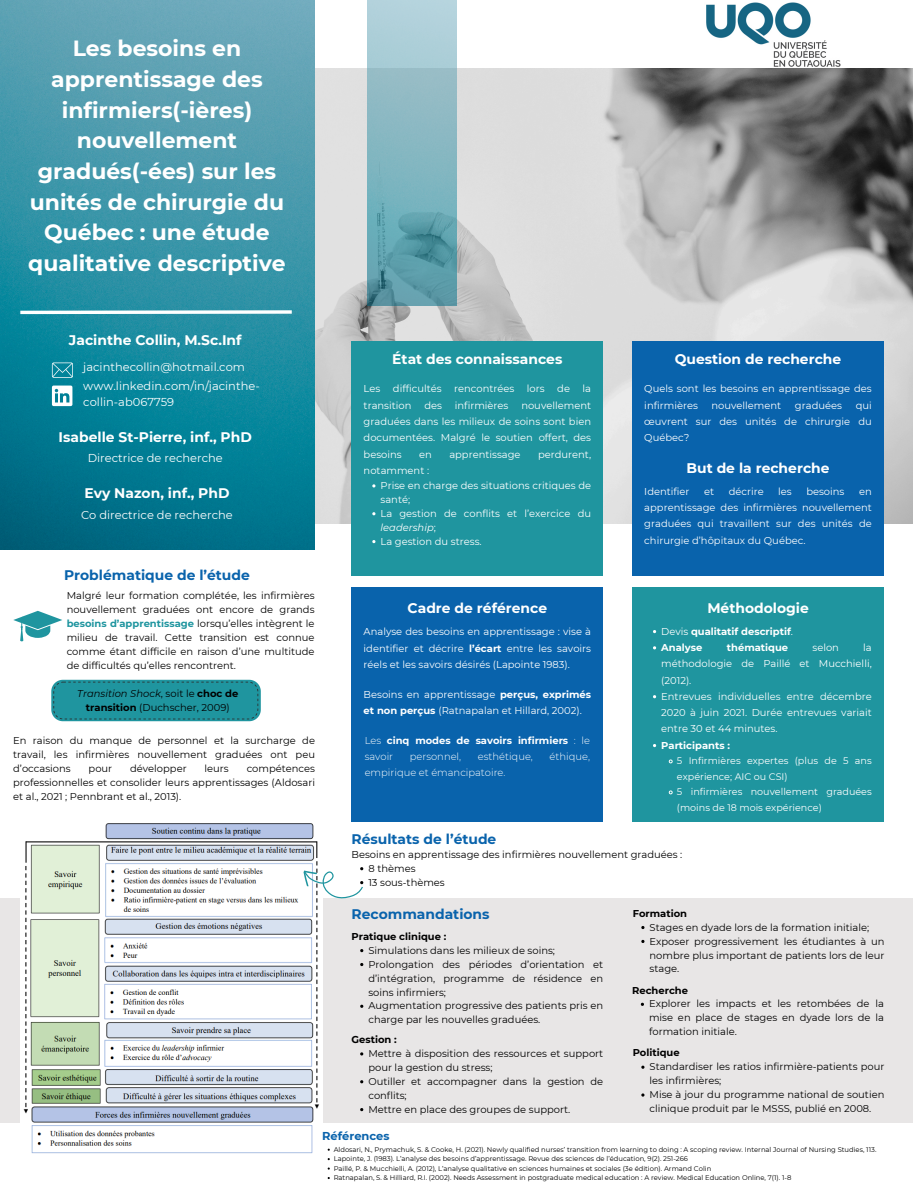
<style>
.page{position:relative;width:913px;height:1191px;background:#fff}
.page>*{position:absolute;margin:0;border:0;box-sizing:border-box;transform-origin:0 0}
.t1{font:700 21.95px/30.7px "Montserrat";color:#fff;text-align:center}
.t2{font:700 13.89px "Montserrat";color:#fff}
.t3{font:700 13.89px "Montserrat";color:#0963ac}
.t4{font:11.45px/16px "Montserrat";color:#fff}
.t5{font:700 11.45px "Montserrat";color:#0963ac}
.t6{font:9.94px/13.9px "Montserrat";color:#000;text-align:justify}
.t7{font:9.94px/16.3px "Montserrat";color:#fff;text-align:justify}
.t8{font:700 9.94px/15.7px "Montserrat";color:#fff}
.t9{font:300 9.94px "Montserrat";color:#fff}
.t10{font:700 9.94px "Montserrat";color:#000}
.t11{font:9.59px/15.5px "Montserrat";color:#fff}
.t12{font:6.79px "Montserrat";color:#000}
.s1{font-style:italic}
.s2{font-weight:700;color:#1f959f}
.s3{font-weight:700}
.s4{font-weight:300}
.s5{font-weight:400}
</style>
<div class="page">
<img style="left:314px;top:69px;width:599px;height:454px">
<img style="left:0;top:0;width:314px;height:550px">
<img style="left:367px;top:0;width:89px;height:306px">
<div style="left:351px;top:341px;width:252px;height:234px;background:#1f959f"></div>
<div style="left:632px;top:341px;width:252px;height:234px;background:#0963ac"></div>
<div style="left:0;top:898px;width:913px;height:224px;background:#e8e6e6"></div>
<svg style="left:17px;top:308px;width:278px;height:8px"></svg>
<svg style="left:52px;top:362px;width:21px;height:16px"></svg>
<svg style="left:52px;top:385px;width:20px;height:21px"></svg>
<img style="left:706px;top:2px;width:135px;height:65px">
<div style="left:351px;top:587px;width:252px;height:234px;background:#0963ac"></div>
<div style="left:632px;top:587px;width:252px;height:234px;background:#1f959f"></div>
<svg style="left:13px;top:611px;width:49px;height:30px"></svg>
<svg style="left:51px;top:679px;width:210px;height:42px;background:#26969f"></svg>
<img style="left:20px;top:823px;width:302px;height:331px">
<svg style="left:298px;top:855px;width:65px;height:52px"></svg>
<p class="t1" style="left:28px;top:33px;width:259px">Les besoins en apprentissage des infirmiers(-ières) nouvellement gradués(-ées) sur les unités de chirurgie du<br>Québec : une étude qualitative descriptive</p>
<h5 class="t2" style="left:69px;top:331px;width:174px">Jacinthe Collin, M.Sc.Inf</h5>
<h5 class="t4" style="left:83px;top:359px;width:163px">jacinthecollin@hotmail.com</h5>
<h3 class="t4" style="left:83px;top:378px;width:178px">www.linkedin.com/in/jacinthe&shy;collin-ab067759</h3>
<h5 class="t2" style="left:59px;top:428px;width:195px">Isabelle St-Pierre, inf., PhD</h5>
<h5 class="t4" style="left:88px;top:450px;width:137px">Directrice de recherche</h5>
<h3 class="t2" style="left:84px;top:484px;width:147px">Evy Nazon, inf., PhD</h3>
<p class="t4" style="left:81px;top:506px;width:153px">Co directrice de recherche</p>
<p class="t2" style="left:392px;top:350px;width:172px">État des connaissances</p>
<h3 class="t7" style="left:364px;top:381px;width:18px">Les</h3>
<h3 class="t7" style="left:393px;top:381px;width:50px">difficultés</h3>
<h3 class="t7" style="left:454px;top:381px;width:62px">rencontrées</h3>
<h3 class="t7" style="left:527px;top:381px;width:19px">lors</h3>
<h3 class="t7" style="left:557px;top:381px;width:14px">de</h3>
<h3 class="t7" style="left:582px;top:381px;width:10px">la</h3>
<h3 class="t7" style="left:364px;top:397px;width:49px">transition</h3>
<h3 class="t7" style="left:424px;top:397px;width:19px">des</h3>
<h3 class="t7" style="left:455px;top:397px;width:55px">infirmières</h3>
<h3 class="t7" style="left:364px;top:397px;width:229px;text-indent:158px">nouvellement graduées dans les milieux de soins sont bien documentées. Malgré le soutien offert, des besoins</h3>
<h3 class="t7" style="left:419px;top:446px;width:14px">en</h3>
<h3 class="t7" style="left:449px;top:446px;width:73px">apprentissage</h3>
<h3 class="t7" style="left:538px;top:446px;width:55px">perdurent,</h3>
<h3 class="t7" style="left:364px;top:462px;width:67px">notamment :</h3>
<p class="t7" style="left:380px;top:478px;width:212px;line-height:13.9px">Prise en charge des situations critiques de santé;</p>
<h3 class="t7" style="left:380px;top:506px;width:212px;line-height:13.9px">La gestion de conflits et l’exercice du <span class="s1">leadership</span>;</h3>
<p class="t7" style="left:380px;top:533px;width:103px">La gestion du stress.</p>
<h3 class="t2" style="left:675px;top:350px;width:168px">Question de recherche</h3>
<p class="t7" style="left:644px;top:381px;width:229px">Quels sont les besoins en apprentissage des infirmières</p>
<p class="t7" style="left:644px;top:397px;width:229px;text-indent:211px">qui œuvrent sur des unités de chirurgie du Québec?</p>
<p class="t7" style="left:711px;top:397px;width:71px">nouvellement</p>
<p class="t7" style="left:795px;top:397px;width:48px">graduées</p>
<h3 class="t2" style="left:686px;top:459px;width:144px">But de la recherche</h3>
<h3 class="t7" style="left:644px;top:483px;width:47px">Identifier</h3>
<h3 class="t7" style="left:704px;top:483px;width:12px">et</h3>
<h3 class="t7" style="left:728px;top:483px;width:37px">décrire</h3>
<h3 class="t7" style="left:778px;top:483px;width:15px">les</h3>
<h3 class="t7" style="left:806px;top:483px;width:40px">besoins</h3>
<h3 class="t7" style="left:644px;top:483px;width:229px;text-indent:215px">en apprentissage des infirmières nouvellement graduées qui travaillent sur des unités de chirurgie d’hôpitaux du Québec.</h3>
<h3 class="t3" style="left:64px;top:567px;width:187px">Problématique de l’étude</h3>
<p class="t6" style="left:67px;top:589px;width:249px">Malgré leur formation complétée, les infirmières nouvellement graduées ont encore de grands <span class="s2">besoins d’apprentissage</span> lorsqu’elles intègrent le milieu de travail. Cette transition est connue comme étant difficile en raison d’une multitude de difficultés qu’elles rencontrent.</p>
<p class="t6" style="left:77px;top:686px;width:163px;text-align:center"><span class="s1">Transition Shock</span>, soit le <span class="s3">choc de transition</span> (Duchscher, 2009)</p>
<p class="t6" style="left:13px;top:734px;width:303px">En raison du manque de personnel et la surcharge de travail, les infirmières nouvellement graduées ont peu d’occasions</p>
<p class="t6" style="left:89px;top:761px;width:25px">pour</p>
<p class="t6" style="left:130px;top:761px;width:58px">développer</p>
<p class="t6" style="left:205px;top:761px;width:26px">leurs</p>
<p class="t6" style="left:13px;top:761px;width:303px;text-indent:233px">compétences professionnelles et consolider leurs apprentissages (Aldosari et al., 2021 ; Pennbrant et al., 2013).</p>
<p class="t2" style="left:407px;top:599px;width:141px">Cadre de référence</p>
<p class="t2" style="left:707px;top:599px;width:103px">Méthodologie</p>
<p class="t7" style="left:364px;top:623px;width:229px">Analyse des besoins en apprentissage : vise à identifier et décrire <span class="s3">l’écart</span> entre les savoirs réels et les savoirs désirés (Lapointe 1983).</p>
<p class="t7" style="left:364px;top:686px;width:229px">Besoins en apprentissage <span class="s3">perçus, exprimés et non perçus</span> (Ratnapalan et Hillard, 2002).</p>
<p class="t8" style="left:365px;top:732px;width:227px"><span class="s4">Les</span> cinq modes de savoirs infirmiers <span class="s4">: le savoir</span></p>
<p class="t9" style="left:410px;top:750px;width:53px">personnel,</p>
<p class="t9" style="left:478px;top:750px;width:57px">esthétique,</p>
<p class="t9" style="left:549px;top:750px;width:42px">éthique,</p>
<p class="t9" style="left:365px;top:766px;width:142px">empirique et émancipatoire.</p>
<p class="t8" style="left:661px;top:623px;width:133px"><span class="s5">Devis</span> qualitatif descriptif<span class="s5">.</span></p>
<p class="t8" style="left:661px;top:639px;width:43px">Analyse</p>
<p class="t8" style="left:727px;top:639px;width:63px">thématique</p>
<p class="t7" style="left:812px;top:639px;width:28px">selon</p>
<p class="t7" style="left:661px;top:639px;width:212px;text-indent:202px">la méthodologie de Paillé et Mucchielli, (2012).</p>
<p class="t7" style="left:661px;top:688px;width:212px">Entrevues individuelles entre décembre 2020 à juin 2021. Durée entrevues variait entre 30 et 44 minutes.</p>
<p class="t8" style="left:661px;top:737px;width:70px">Participants :</p>
<p class="t11" style="left:677px;top:753px;width:196px">5 Infirmières expertes (plus de 5 ans expérience; AIC ou CSI)</p>
<p class="t11" style="left:677px;top:784px;width:196px">5 infirmières nouvellement graduées (moins de 18 mois expérience)</p>
<p class="t3" style="left:351px;top:830px;width:146px">Résultats de l’étude</p>
<p class="t6" style="left:351px;top:847px;width:332px">Besoins en apprentissage des infirmières nouvellement graduées :</p>
<p class="t6" style="left:368px;top:861px;width:49px">8 thèmes</p>
<h3 class="t6" style="left:368px;top:875px;width:78px">13 sous-thèmes</h3>
<h2 class="t3" style="left:351px;top:905px;width:140px">Recommandations</h2>
<h6 class="t10" style="left:632px;top:907px;width:56px">Formation</h6>
<p class="t6" style="left:649px;top:920px;width:221px">Stages en dyade lors de la formation initiale;</p>
<p class="t6" style="left:649px;top:934px;width:236px">Exposer progressivement les étudiantes à un nombre plus important de patients lors de leur stage.</p>
<p class="t10" style="left:632px;top:983px;width:57px">Recherche</p>
<h6 class="t6" style="left:649px;top:996px;width:236px">Explorer les impacts et les retombées de la mise en place de stages en dyade lors de la formation initiale.</h6>
<p class="t10" style="left:632px;top:1046px;width:49px">Politique</p>
<h6 class="t6" style="left:649px;top:1059px;width:236px">Standardiser les ratios infirmière-patients pour les infirmières;</h6>
<p class="t6" style="left:649px;top:1087px;width:236px">Mise à jour du programme national de soutien clinique produit par le MSSS, publié en 2008.</p>
<p class="t12" style="left:334px;top:1145px;width:544px">Aldosari, N., Prymachuk, S. &amp; Cooke, H. (2021). Newly qualified nurses’ transition from learning to doing : A scoping review. Internal Journal of Nursing Studies, 113.</p>
<p class="t12" style="left:334px;top:1154px;width:356px">Lapointe, J. (1983). L’analyse des besoins d’apprentissage. Revue des sciences de l’éducation, 9(2). 251-266</p>
<h6 class="t12" style="left:334px;top:1164px;width:379px">Paillé, P. &amp; Mucchielli, A. (2012), L’analyse qualitative en sciences humaines et sociales (3e édition). Armand Colin</h6>
<p class="t12" style="left:334px;top:1173px;width:459px">Ratnapalan, S. &amp; Hilliard, R.I. (2002). Needs Assessment in postgraduate medical education : A review. Medical Education Online, 7(1). 1-8</p>
<p class="t10" style="left:351px;top:930px;width:96px">Pratique clinique :</p>
<p class="t6" style="left:368px;top:943px;width:188px">Simulations dans les milieux de soins;</p>
<p class="t6" style="left:368px;top:957px;width:236px">Prolongation des périodes d’orientation et d’intégration, programme de résidence en soins infirmiers;</p>
<p class="t6" style="left:368px;top:998px;width:236px">Augmentation progressive des patients pris en charge par les nouvelles graduées.</p>
<h3 class="t10" style="left:351px;top:1033px;width:47px">Gestion :</h3>
<h6 class="t6" style="left:368px;top:1046px;width:236px">Mettre à disposition des ressources et support pour la gestion du stress;</h6>
<p class="t6" style="left:368px;top:1074px;width:236px">Outiller et accompagner dans la gestion de conflits;</p>
<p class="t6" style="left:368px;top:1102px;width:203px">Mettre en place des groupes de support.</p>
<p class="t5" style="left:322px;top:1128px;width:69px">Références</p>
</div>
